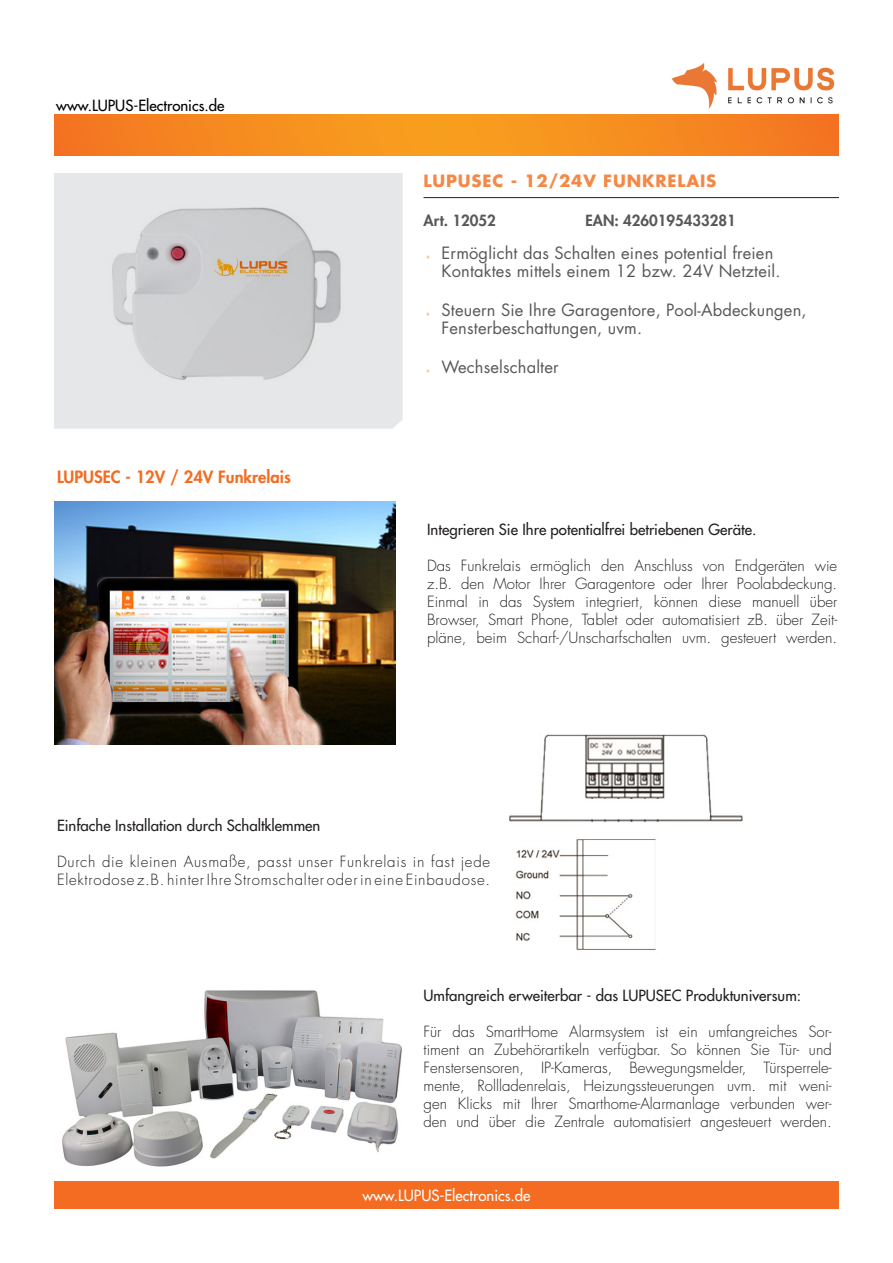
<style>
.page{position:relative;width:893px;height:1263px;background:#fff}
.page>*{position:absolute;margin:0;border:0;box-sizing:border-box;transform-origin:0 0}
.t1{font:16.5px/18px "Futura Std";letter-spacing:.01em;color:#57585a}
.t2{font:800 16.5px "Futura Std";color:#f36c21}
._01-Produkt_Überschrift{font:700 16.5px "Futura Std";letter-spacing:.05em;color:#f58846}
.t3{font:300 15px/18px "Futura Std";letter-spacing:.05em;color:#231f20;text-align:justify}
.t4{font:500 15px "Futura Std";color:#231f20}
._01-Produkt_-_Beschreibung{font:800 15px "Futura Std";color:#57585a}
.Fußnote{font:500 15px "Futura Std";color:#fff}
.Fußnote-2{font:500 15px "Futura Std";color:#000}
.s1{font-family:"Myriad Pro";font-size:7.5px;color:#f58846}
</style>
<div class="page">
<img style="left:656px;top:63px;width:183px;height:52px">
<img style="left:54px;top:502px;width:341px;height:242px">
<img style="left:62px;top:990px;width:340px;height:177px">
<svg style="left:54px;top:115px;width:785px;height:41px;background:#f58b20"></svg>
<div style="left:54px;top:1181px;width:785px;height:28px;background:#f36c21"></div>
<div style="left:54px;top:173px;width:349px;height:253px;background:#e6e7e9"></div>
<img style="left:54px;top:175px;width:341px;height:254px">
<hr style="left:423px;top:197px;width:416px;height:1px;background:#231f20">
<img style="left:509px;top:734px;width:234px;height:216px">
<p class="Fußnote-2" style="left:56px;top:96px;width:170px">www.LUPUS-Electronics.de</p>
<p class="t2" style="left:57px;top:467px;width:235px">LUPUSEC - 12V / 24V Funkrelais</p>
<p class="_01-Produkt_Überschrift" style="left:423px;top:169px;width:294px">LUPUSEC - 12/24V FUNKRELAIS</p>
<p class="_01-Produkt_-_Beschreibung" style="left:423px;top:211px;width:74px">Art. 12052</p>
<p class="_01-Produkt_-_Beschreibung" style="left:585px;top:211px;width:152px">EAN: 4260195433281</p>
<p class="t1" style="left:441px;top:244px;width:340px;text-indent:-15px"><span class="s1">»</span> Ermöglicht das Schalten eines potential freien<br>Kontaktes mittels einem 12 bzw. 24V Netzteil.</p>
<p class="t1" style="left:441px;top:301px;width:367px;text-indent:-15px"><span class="s1">»</span> Steuern Sie Ihre Garagentore, Pool-Abdeckungen,<br>Fensterbeschattungen, uvm.</p>
<p class="t1" style="left:426px;top:358px;width:134px"><span class="s1">»</span> Wechselschalter</p>
<p class="t4" style="left:427px;top:520px;width:331px">Integrieren Sie Ihre potentialfrei betriebenen Geräte.</p>
<p class="t3" style="left:427px;top:557px;width:412px">Das Funkrelais ermöglich den Anschluss von Endgeräten wie z.B. den Motor Ihrer Garagentore oder Ihrer Poolabdeckung.<br>Einmal in das System integriert, können diese manuell über Browser, Smart Phone, Tablet oder automatisiert zB. über Zeit&shy;pläne, beim Scharf-/Unscharfschalten uvm. gesteuert werden.</p>
<p class="t4" style="left:57px;top:816px;width:265px">Einfache Installation durch Schaltklemmen</p>
<p class="t3" style="left:57px;top:853px;width:435px">Durch die kleinen Ausmaße, passt unser Funkrelais in fast jede<br>Elektrodose z.B. hinter Ihre Stromschalter oder in eine Einbaudose.</p>
<p class="t4" style="left:423px;top:986px;width:379px">Umfangreich erweiterbar - das LUPUSEC Produktuniversum:</p>
<p class="t3" style="left:423px;top:1023px;width:410px">Für das SmartHome Alarmsystem ist ein umfangreiches Sor&shy;timent an Zubehörartikeln verfügbar. So können Sie Tür- und Fenstersensoren, IP-Kameras, Bewegungsmelder, Türsperrele&shy;mente, Rollladenrelais, Heizungssteuerungen uvm. mit weni&shy;gen Klicks mit Ihrer Smarthome-Alarmanlage verbunden wer&shy;den und über die Zentrale automatisiert angesteuert werden.</p>
<p class="Fußnote" style="left:362px;top:1186px;width:170px">www.LUPUS-Electronics.de</p>
</div>
